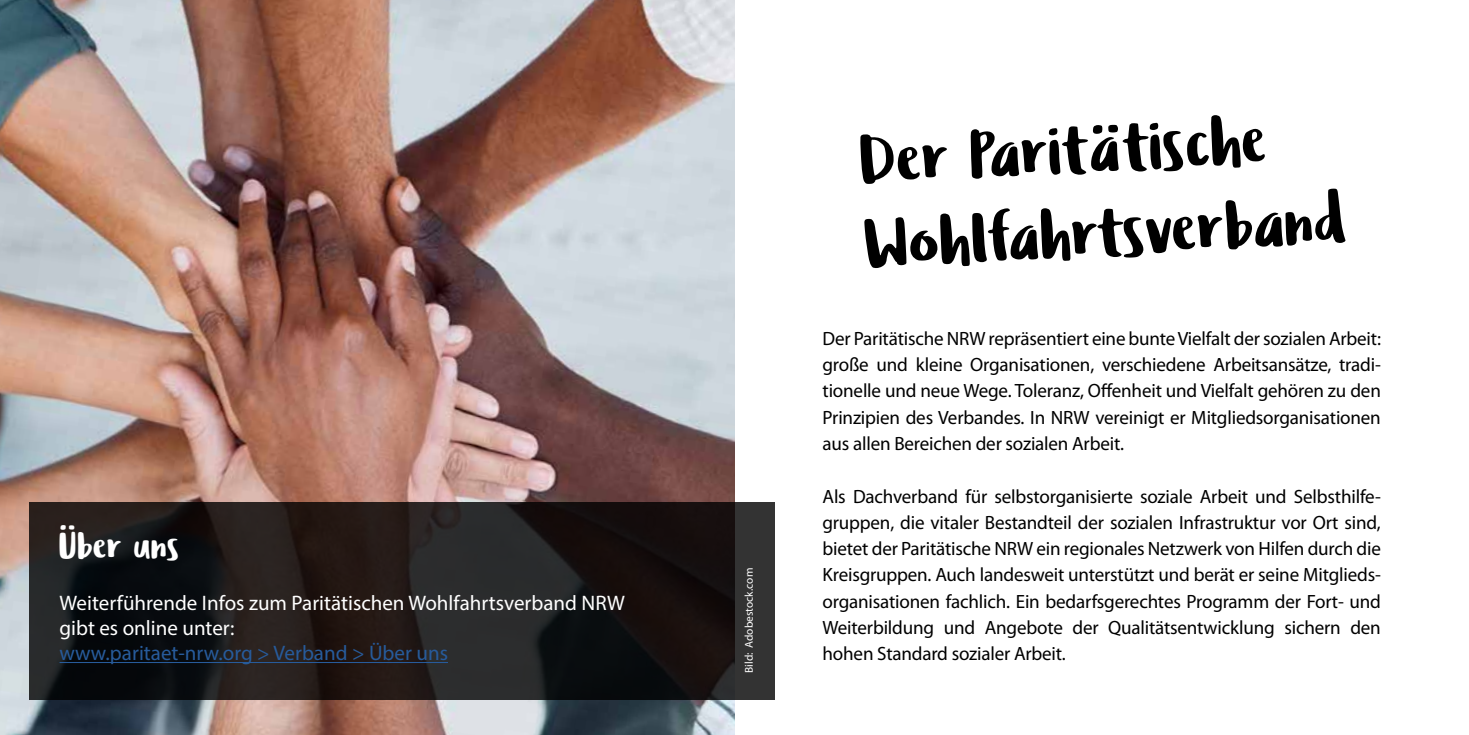
<style>
.page{position:relative;width:1469px;height:735px;background:#fff}
.page>*{position:absolute;margin:0;border:0;box-sizing:border-box;transform-origin:0 0}
.t1{font:70px "Ludicrous";color:#000}
.t2{font:38.5px "Ludicrous";color:#fff}
.t3{font:21px/25.2px "Myriad Pro";color:#fff}
.t4{font:21px "Myriad Pro";color:#275b9b}
.Fliess-Text_schwarz{font:19.25px/26.2px "Myriad Pro";letter-spacing:-.01em;color:#000;text-align:justify}
.LT{font:11.38px "Myriad Pro";color:#fff}
</style>
<div class="page">
<img style="left:0;top:0;width:734px;height:734px">
<svg style="left:29px;top:501px;width:745px;height:197px;background:#1e1a1a"></svg>
<hr style="left:60px;top:661px;width:388px;height:1px;background:#275b9b">
<p class="t2" style="left:60px;top:519px;width:122px">Über uns</p>
<p class="t3" style="left:60px;top:589px;width:566px">Weiterführende Infos zum Paritätischen Wohlfahrtsverband NRW gibt es online unter:</p>
<p class="t4" style="left:60px;top:640px;width:390px">www.paritaet-nrw.org &gt; Verband &gt; Über uns</p>
<p class="LT" style="left:742px;top:672px;width:106px;rotate:-90deg">Bild: Adobestock.com</p>
<p class="t1" style="left:858px;top:112px;width:408px;rotate:-3deg">Der Paritätische</p>
<p class="t1" style="left:862px;top:196px;width:484px;rotate:-3deg">Wohlfahrtsverband</p>
<p class="Fliess-Text_schwarz" style="left:822px;top:325px;width:560px">Der Paritätische NRW repräsentiert eine bunte Vielfalt der sozialen Arbeit: große und kleine Organisationen, verschiedene Arbeitsansätze, tradi&shy;tionelle und neue Wege. Toleranz, Offenheit und Vielfalt gehören zu den Prinzipien des Verbandes. In NRW vereinigt er Mitgliedsorganisationen aus allen Bereichen der sozialen Arbeit.</p>
<p class="Fliess-Text_schwarz" style="left:822px;top:482px;width:560px">Als Dachverband für selbstorganisierte soziale Arbeit und Selbsthilfe&shy;gruppen, die vitaler Bestandteil der sozialen Infrastruktur vor Ort sind, bietet der Paritätische NRW ein regionales Netzwerk von Hilfen durch die Kreisgruppen. Auch landesweit unterstützt und berät er seine Mitglieds&shy;organisationen fachlich. Ein bedarfsgerechtes Programm der Fort- und Weiterbildung und Angebote der Qualitätsentwicklung sichern den hohen Standard sozialer Arbeit.</p>
</div>
